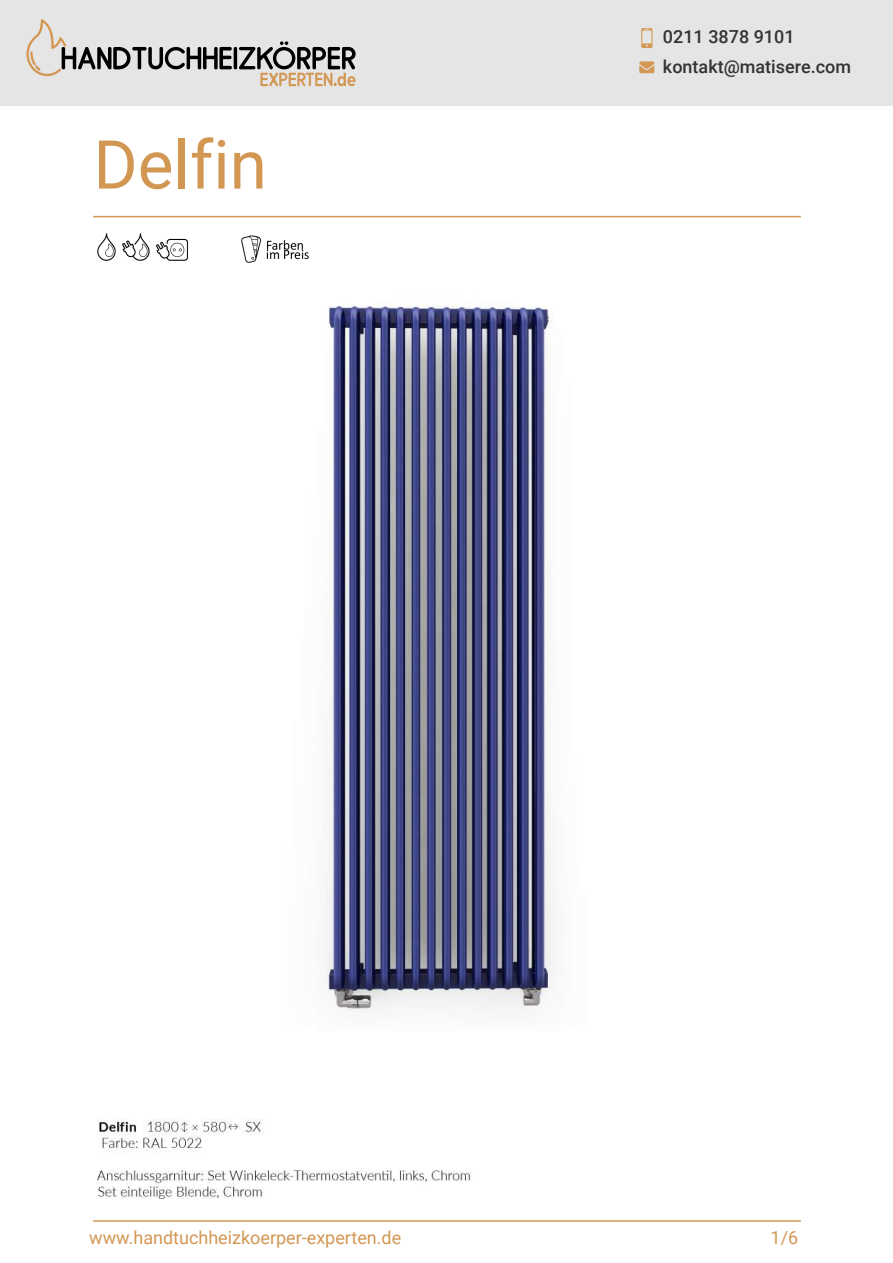
<style>
.page{position:relative;width:893px;height:1263px;background:#fff}
.page>*{position:absolute;margin:0;border:0;box-sizing:border-box;transform-origin:0 0}
.t1{font:67.5px "Roboto";color:#d39754}
.t2{font:18px "Roboto";color:#d39754}
.t3{font:500 18px/29.2px "Roboto";color:#333}
</style>
<div class="page">
<div style="left:1px;top:0;width:892px;height:106px;background:#e6e5e5"></div>
<svg style="left:641px;top:28px;width:11px;height:20px"></svg>
<svg style="left:639px;top:61px;width:15px;height:12px"></svg>
<svg style="left:26px;top:19px;width:330px;height:67px"></svg>
<hr style="left:93px;top:1220px;width:708px;height:2px;background:#d39754">
<hr style="left:93px;top:216px;width:708px;height:1px;background:#d39754">
<img style="left:98px;top:252px;width:458px;height:946px">
<img style="left:98px;top:234px;width:210px;height:29px">
<h1 class="t1" style="left:93px;top:117px;width:175px">Delfin</h1>
<p class="t3" style="left:663px;top:22px;width:190px">0211 3878 9101 kontakt@matisere.com</p>
<p class="t2" style="left:89px;top:1225px;width:314px">www.handtuchheizkoerper-experten.de</p>
<p class="t2" style="left:771px;top:1225px;width:29px">1/6</p>
</div>
